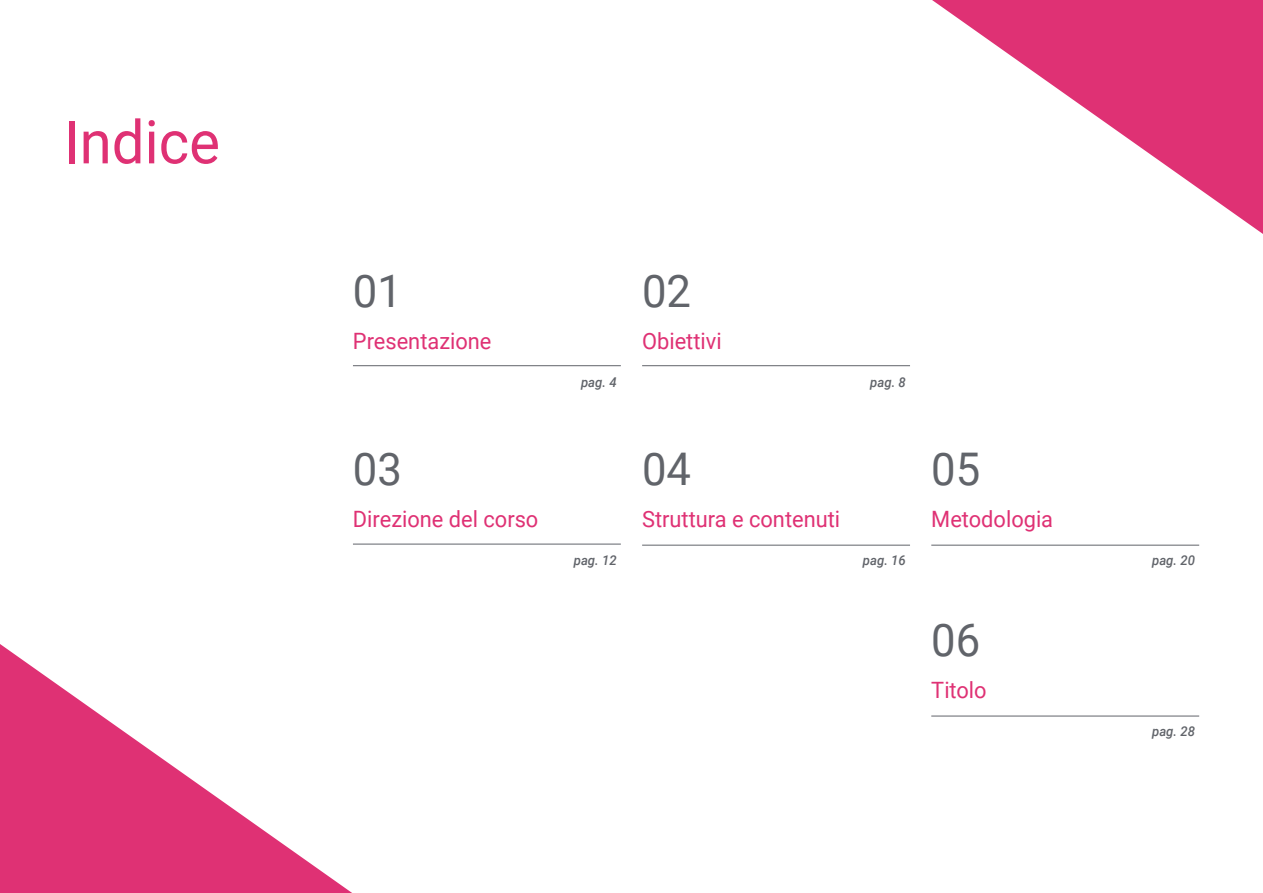
<style>
.page{position:relative;width:1263px;height:893px;background:#fff}
.page>*{position:absolute;margin:0;border:0;box-sizing:border-box;transform-origin:0 0}
.t1{font:60px "Roboto";color:#df3174}
.t2{font:45px "Roboto";color:#61646a}
.t3{font:22.5px "Roboto";color:#df3174}
.t4{font:italic 500 13.5px "Roboto";color:#61646a}
</style>
<div class="page">
<hr style="left:353px;top:365px;width:268px;height:1px;background:#61646a">
<hr style="left:642px;top:365px;width:268px;height:1px;background:#61646a">
<hr style="left:642px;top:545px;width:268px;height:1px;background:#61646a">
<hr style="left:931px;top:545px;width:268px;height:1px;background:#61646a">
<hr style="left:931px;top:716px;width:268px;height:1px;background:#61646a">
<hr style="left:353px;top:544px;width:268px;height:1px;background:#61646a">
<svg style="left:0;top:644px;width:352px;height:249px"></svg>
<svg style="left:932px;top:0;width:331px;height:234px"></svg>
<h1 class="t1" style="left:64px;top:100px;width:158px">Indice</h1>
<h2 class="t2" style="left:353px;top:259px;width:51px">01</h2>
<h2 class="t2" style="left:642px;top:259px;width:51px">02</h2>
<p class="t3" style="left:353px;top:325px;width:140px">Presentazione</p>
<p class="t3" style="left:642px;top:325px;width:81px">Obiettivi</p>
<p class="t4" style="left:581px;top:373px;width:37px">pag. 4</p>
<p class="t4" style="left:870px;top:373px;width:37px">pag. 8</p>
<h2 class="t2" style="left:353px;top:438px;width:51px">03</h2>
<h2 class="t2" style="left:642px;top:438px;width:51px">04</h2>
<h2 class="t2" style="left:931px;top:438px;width:51px">05</h2>
<p class="t3" style="left:353px;top:504px;width:187px">Direzione del corso</p>
<p class="t3" style="left:642px;top:504px;width:200px">Struttura e contenuti</p>
<p class="t3" style="left:931px;top:504px;width:123px">Metodologia</p>
<p class="t4" style="left:574px;top:551px;width:44px">pag. 12</p>
<p class="t4" style="left:863px;top:551px;width:44px">pag. 16</p>
<p class="t4" style="left:1152px;top:551px;width:44px">pag. 20</p>
<h2 class="t2" style="left:931px;top:608px;width:51px">06</h2>
<p class="t3" style="left:931px;top:674px;width:57px">Titolo</p>
<p class="t4" style="left:1152px;top:722px;width:44px">pag. 28</p>
</div>
